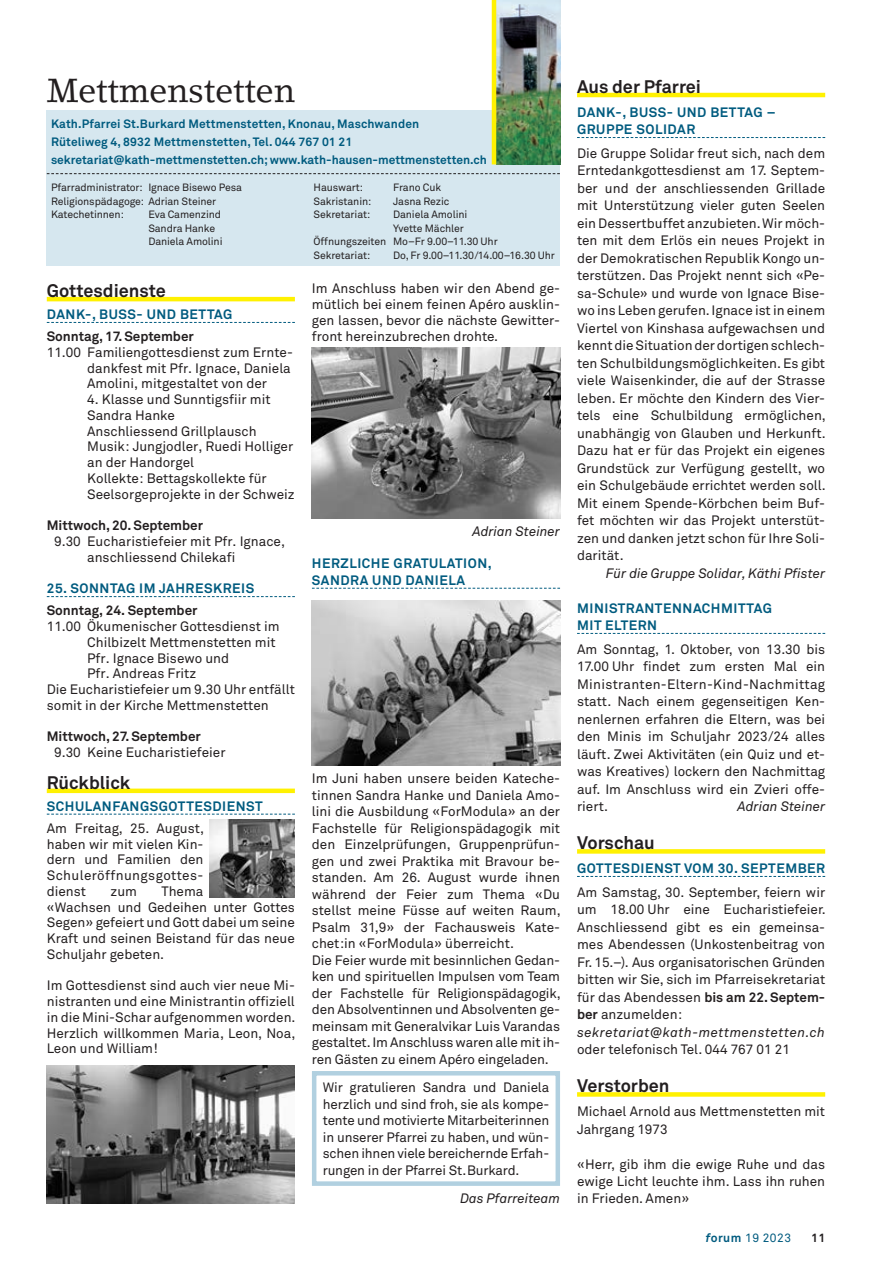
<style>
.page{position:relative;width:872px;height:1263px;background:#fff}
.page>*{position:absolute;margin:0;border:0;box-sizing:border-box;transform-origin:0 0}
.t1{font:33px "Lino Letter";letter-spacing:-.01em;color:#231f20}
.t2{font:700 18px "Akkurat Pro";color:#231f20}
.t3{font:13.5px/17.5px "Akkurat Pro";color:#231f20}
.t4{font:700 13.5px/17.5px "Akkurat Pro";letter-spacing:.04em;color:#005b7f}
.t5{font:700 13.5px "Akkurat Pro";letter-spacing:-.005em;color:#231f20}
.t6{font:italic 13.5px "Akkurat Pro";letter-spacing:-.005em;color:#231f20}
.t7{font:700 12px/18px "Akkurat Pro";letter-spacing:.005em;color:#005b7f}
.t8{font:12px "Akkurat Pro";letter-spacing:.04em;color:#005b7f}
.t9{font:700 12px "Akkurat Pro";color:#231f20}
.t10{font:10.5px/13.5px "Akkurat Pro";letter-spacing:-.01em;color:#231f20}
.s1{font-weight:700}
.s2{font-style:italic}
.s3{font-weight:700;font-style:italic}
</style>
<div class="page">
<hr style="left:47px;top:297px;width:248px;height:4px;background:#fff101">
<svg style="left:47px;top:322px;width:248px;height:1px"></svg>
<svg style="left:47px;top:596px;width:248px;height:1px"></svg>
<div style="left:47px;top:788px;width:248px;height:5px;background:#fff101"></div>
<svg style="left:47px;top:814px;width:248px;height:1px"></svg>
<hr style="left:577px;top:93px;width:248px;height:4px;background:#fff101">
<svg style="left:577px;top:137px;width:248px;height:1px"></svg>
<svg style="left:577px;top:633px;width:248px;height:1px"></svg>
<div style="left:577px;top:849px;width:248px;height:5px;background:#fff101"></div>
<svg style="left:577px;top:876px;width:248px;height:1px"></svg>
<div style="left:577px;top:1092px;width:248px;height:5px;background:#fff101"></div>
<div style="left:47px;top:111px;width:513px;height:155px;background:#d6e7ef"></div>
<img style="left:496px;top:0;width:64px;height:164px">
<hr style="left:492px;top:0;width:4px;height:164px;background:#fff101">
<svg style="left:47px;top:173px;width:513px;height:1px"></svg>
<img style="left:47px;top:1065px;width:248px;height:138px">
<img style="left:210px;top:820px;width:85px;height:77px">
<img style="left:312px;top:348px;width:248px;height:170px">
<img style="left:312px;top:600px;width:248px;height:166px">
<svg style="left:312px;top:588px;width:248px;height:1px"></svg>
<div style="left:312px;top:1071px;width:248px;height:115px;border:4px solid #b1d0e0"></div>
<h1 class="t1" style="left:47px;top:70px;width:250px">Mettmenstetten</h1>
<p class="t7" style="left:51px;top:115px;width:437px">Kath.Pfarrei St.Burkard Mettmenstetten, Knonau, Maschwanden<br>Rüteliweg 4, 8932 Mettmenstetten, Tel. 044 767 01 21 sekretariat@kath-mettmenstetten.ch; www.kath-hausen-mettmenstetten.ch</p>
<p class="t10" style="left:51px;top:181px;width:192px">Pfarradministrator: Ignace Bisewo Pesa<br>Religionspädagoge: Adrian Steiner<br>Katechetinnen:</p>
<p class="t10" style="left:314px;top:181px;width:51px">Hauswart:</p>
<p class="t10" style="left:393px;top:181px;width:49px">Frano Cuk</p>
<p class="t10" style="left:314px;top:194px;width:59px">Sakristanin:</p>
<p class="t10" style="left:393px;top:194px;width:58px">Jasna Rezic</p>
<p class="t10" style="left:314px;top:208px;width:58px">Sekretariat:</p>
<p class="t10" style="left:393px;top:208px;width:76px">Daniela Amolini</p>
<p class="t10" style="left:393px;top:221px;width:72px">Yvette Mächler</p>
<p class="t10" style="left:314px;top:235px;width:186px">Öffnungszeiten Mo–Fr 9.00–11.30 Uhr</p>
<p class="t10" style="left:314px;top:248px;width:58px">Sekretariat:</p>
<p class="t10" style="left:393px;top:248px;width:163px">Do, Fr 9.00–11.30/14.00–16.30 Uhr</p>
<p class="t10" style="left:148px;top:208px;width:76px">Eva Camenzind<br>Sandra Hanke<br>Daniela Amolini</p>
<h2 class="t2" style="left:47px;top:279px;width:121px">Gottesdienste</h2>
<p class="t4" style="left:47px;top:306px;width:187px">DANK-, BUSS- UND BETTAG</p>
<p class="t5" style="left:47px;top:328px;width:149px">Sonntag, 17. September</p>
<p class="t3" style="left:87px;top:345px;width:207px;line-height:15.8px;text-indent:-40px">11.00 Familiengottesdienst zum Ernte&shy;dankfest mit Pfr. Ignace, Daniela<br>Amolini, mitgestaltet von der</p>
<p class="t3" style="left:87px;top:392px;width:209px;line-height:15.8px">4. Klasse und Sunntigsfiir mit<br>Sandra Hanke<br>Anschliessend Grillplausch<br>Musik: Jungjodler, Ruedi Holliger an der Handorgel<br>Kollekte: Bettagskollekte für<br>Seelsorgeprojekte in der Schweiz</p>
<p class="t5" style="left:47px;top:517px;width:158px">Mittwoch, 20. September</p>
<p class="t3" style="left:87px;top:534px;width:199px;line-height:15.8px;text-indent:-33px">9.30 Eucharistiefeier mit Pfr. Ignace, anschliessend Chilekafi</p>
<p class="t4" style="left:47px;top:580px;width:209px">25. SONNTAG IM JAHRESKREIS</p>
<p class="t5" style="left:47px;top:602px;width:152px">Sonntag, 24. September</p>
<p class="t3" style="left:47px;top:618px;width:234px">11.00 Ökumenischer Gottesdienst im</p>
<p class="t3" style="left:87px;top:634px;width:190px">Chilbizelt Mettmenstetten mit</p>
<p class="t3" style="left:87px;top:649px;width:144px">Pfr. Ignace Bisewo und</p>
<p class="t3" style="left:87px;top:665px;width:111px">Pfr. Andreas Fritz</p>
<p class="t3" style="left:47px;top:681px;width:250px">Die Eucharistiefeier um 9.30 Uhr entfällt</p>
<p class="t3" style="left:47px;top:697px;width:223px">somit in der Kirche Mettmenstetten</p>
<p class="t5" style="left:47px;top:728px;width:156px">Mittwoch, 27. September</p>
<p class="t3" style="left:54px;top:744px;width:173px">9.30 Keine Eucharistiefeier</p>
<h2 class="t2" style="left:47px;top:771px;width:85px">Rückblick</h2>
<p class="t4" style="left:47px;top:797px;width:217px">SCHULANFANGSGOTTESDIENST</p>
<p class="t3" style="left:47px;top:821px;width:159px;line-height:15.8px;text-align:justify">Am Freitag, 25. August, haben wir mit vielen Kin&shy;dern und Familien den Schuleröffnungsgottes&shy;dienst</p>
<p class="t3" style="left:47px;top:884px;width:250px;line-height:15.8px;text-indent:115px">Thema<br>«Wachsen und Gedeihen unter Gottes<br>Segen» gefeiert und Gott dabei um seine<br>Kraft und seinen Beistand für das neue<br>Schuljahr gebeten.</p>
<p class="t3" style="left:47px;top:978px;width:250px;line-height:15.8px;text-align:justify">Im Gottesdienst sind auch vier neue Mi&shy;nistranten und eine Ministrantin offiziell in die Mini-Schar aufgenommen worden.<br>Herzlich willkommen Maria, Leon, Noa, Leon und William!</p>
<p class="t3" style="left:111px;top:883px;width:28px">zum</p>
<p class="t3" style="left:312px;top:281px;width:250px;line-height:15.8px;text-align:justify">Im Anschluss haben wir den Abend ge&shy;mütlich bei einem feinen Apéro ausklin&shy;gen lassen, bevor die nächste Gewitter&shy;front hereinzubrechen drohte.</p>
<p class="t6" style="left:472px;top:523px;width:89px">Adrian Steiner</p>
<p class="t4" style="left:312px;top:555px;width:181px;line-height:16.5px">HERZLICHE GRATULATION,<br>SANDRA UND DANIELA</p>
<p class="t3" style="left:312px;top:771px;width:250px;line-height:16.5px">Im Juni haben unsere beiden Kateche&shy;tinnen Sandra Hanke und Daniela Amo&shy;lini die Ausbildung «ForModula» an der Fachstelle für Religionspädagogik mit den Einzelprüfungen, Gruppenprüfun&shy;gen und zwei Praktika mit Bravour be&shy;standen. Am 26. August wurde ihnen während der Feier zum Thema «Du stellst meine Füsse auf weiten Raum, Psalm 31,9» der Fachausweis Kate&shy;chet:in «ForModula» überreicht.<br>Die Feier wurde mit besinnlichen Gedan&shy;ken und spirituellen Impulsen vom Team der Fachstelle für Religionspädagogik, den Absolventinnen und Absolventen ge&shy;meinsam mit Generalvikar Luis Varandas gestaltet. Im Anschluss waren alle mit ih&shy;ren Gästen zu einem Apéro eingeladen.</p>
<p class="t3" style="left:323px;top:1080px;width:228px;line-height:16.5px;text-align:justify">Wir gratulieren Sandra und Daniela herzlich und sind froh, sie als kompe&shy;tente und motivierte Mitarbeiterinnen in unserer Pfarrei zu haben, und wün&shy;schen ihnen viele bereichernde Erfah&shy;rungen in der Pfarrei St.Burkard.</p>
<p class="t6" style="left:460px;top:1191px;width:101px">Das Pfarreiteam</p>
<h2 class="t2" style="left:577px;top:75px;width:126px">Aus der Pfarrei</h2>
<p class="t4" style="left:577px;top:103px;width:200px">DANK-, BUSS- UND BETTAG –<br>GRUPPE SOLIDAR</p>
<p class="t3" style="left:577px;top:145px;width:250px;text-align:justify">Die Gruppe Solidar freut sich, nach dem Erntedankgottesdienst am 17. Septem&shy;ber und der anschliessenden Grillade mit Unterstützung vieler guten Seelen ein Dessertbuffet anzubieten. Wir möch&shy;ten mit dem Erlös ein neues Projekt in der Demokratischen Republik Kongo un&shy;terstützen. Das Projekt nennt sich «Pe&shy;sa-Schule» und wurde von Ignace Bise&shy;wo ins Leben gerufen. Ignace ist in einem Viertel von Kinshasa aufgewachsen und kennt die Situation der dortigen schlech&shy;ten Schulbildungsmöglichkeiten. Es gibt viele Waisenkinder, die auf der Strasse leben. Er möchte den Kindern des Vier&shy;tels eine Schulbildung ermöglichen, unabhängig von Glauben und Herkunft.<br>Dazu hat er für das Projekt ein eigenes Grundstück zur Verfügung gestellt, wo ein Schulgebäude errichtet werden soll.<br>Mit einem Spende-Körbchen beim Buf&shy;fet möchten wir das Projekt unterstüt&shy;zen und danken jetzt schon für Ihre Soli&shy;darität.</p>
<p class="t6" style="left:606px;top:565px;width:221px">Für die Gruppe Solidar, Käthi Pfister</p>
<p class="t4" style="left:577px;top:599px;width:196px">MINISTRANTENNACHMITTAG<br>MIT ELTERN</p>
<p class="t3" style="left:577px;top:641px;width:250px;text-align:justify">Am Sonntag, 1. Oktober, von 13.30 bis 17.00 Uhr findet zum ersten Mal ein Ministranten-Eltern-Kind-Nachmittag statt. Nach einem gegenseitigen Ken&shy;nenlernen erfahren die Eltern, was bei den Minis im Schuljahr 2023/24 alles läuft. Zwei Aktivitäten (ein Quiz und et&shy;was Kreatives) lockern den Nachmittag auf. Im Anschluss wird ein Zvieri offe&shy;riert.</p>
<p class="t6" style="left:737px;top:799px;width:89px">Adrian Steiner</p>
<h2 class="t2" style="left:577px;top:832px;width:79px">Vorschau</h2>
<p class="t4" style="left:577px;top:860px;width:250px">GOTTESDIENST VOM 30. SEPTEMBER</p>
<p class="t3" style="left:577px;top:884px;width:250px">Am Samstag, 30. September, feiern wir um 18.00 Uhr eine Eucharistiefeier.<br>Anschliessend gibt es ein gemeinsa&shy;mes Abendessen (Unkostenbeitrag von Fr. 15.–). Aus organisatorischen Gründen bitten wir Sie, sich im Pfarreisekretariat für das Abendessen <span class="s1">bis am 22. Septem&shy;ber</span> anzumelden: <span class="s2">sekretariat@kath-mettmenstetten.ch</span></p>
<p class="t3" style="left:577px;top:1041px;width:214px">oder telefonisch Tel. 044 767 01 21</p>
<h2 class="t2" style="left:577px;top:1075px;width:94px">Verstorben</h2>
<p class="t3" style="left:577px;top:1103px;width:250px">Michael Arnold aus Mettmenstetten mit<br>Jahrgang 1973</p>
<p class="t3" style="left:577px;top:1155px;width:250px;text-align:justify">«Herr, gib ihm die ewige Ruhe und das ewige Licht leuchte ihm. Lass ihn ruhen in Frieden. Amen»</p>
<p class="t8" style="left:705px;top:1231px;width:87px"><span class="s3">f</span><span class="s1">orum</span> 19 2023</p>
<p class="t9" style="left:811px;top:1231px;width:16px">11</p>
</div>
